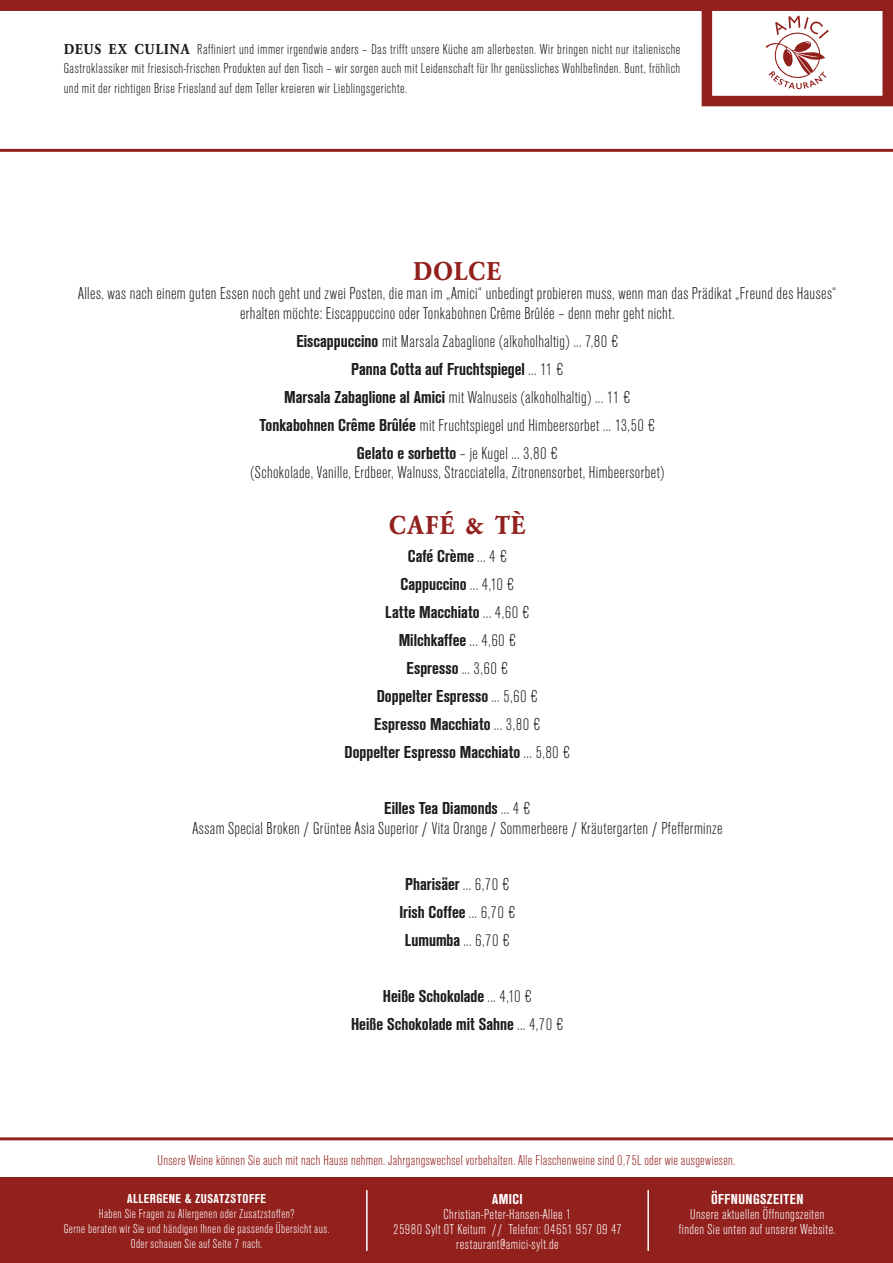
<style>
.page{position:relative;width:893px;height:1263px;background:#fff}
.page>*{position:absolute;margin:0;border:0;box-sizing:border-box;transform-origin:0 0}
.t1{font:700 condensed 27px "Garamond Std";letter-spacing:.02em;color:#92211e}
.t2{font:300 condensed 18px/28px "Ancona";letter-spacing:.02em;color:#1d1d1b;text-align:center}
.t3{font:700 condensed 18px/28px "Ancona";color:#1d1d1b;text-align:center}
.t4{font:300 condensed 15px/19.5px "Ancona";letter-spacing:.03em;color:#1d1d1b;text-align:justify}
.t5{font:300 condensed 15px/15px "Ancona";letter-spacing:.03em;color:#fff;text-align:center}
.t6{font:300 condensed 15px "Ancona";letter-spacing:.02em;color:#92211e}
.t7{font:700 condensed 15px "Ancona";letter-spacing:.03em;color:#fff}
.t8{font:300 condensed 13.5px/15px "Ancona";letter-spacing:.03em;color:#fff;text-align:center}
.t9{font:700 condensed 13.5px "Ancona";letter-spacing:.03em;color:#fff}
.s1{font-family:"Garamond Std";font-weight:700}
.s2{font-weight:700}
.s3{font-weight:300}
</style>
<div class="page">
<hr style="left:0;top:149px;width:893px;height:3px;background:#92211e">
<hr style="left:0;top:1137px;width:893px;height:3px;background:#92211e">
<div style="left:702px;top:0;width:191px;height:106px;border:10px solid #92211e"></div>
<svg style="left:766px;top:16px;width:63px;height:73px"></svg>
<div style="left:0;top:1178px;width:893px;height:85px;background:#92211e"></div>
<div style="left:0;top:0;width:893px;height:11px;background:#92211e"></div>
<hr style="left:892px;top:0;width:1px;height:106px;background:#92211e">
<hr style="left:366px;top:1190px;width:2px;height:60px;background:#fff">
<hr style="left:647px;top:1190px;width:2px;height:60px;background:#fff">
<p class="t4" style="left:64px;top:40px;width:618px"><span class="s1">DEUS EX CULINA</span> Raffiniert und immer irgendwie anders – Das trifft unsere Küche am allerbesten. Wir bringen nicht nur italienische Gastroklassiker mit friesisch-frischen Produkten auf den Tisch – wir sorgen auch mit Leidenschaft für Ihr genüssliches Wohlbefinden. Bunt, fröhlich und mit der richtigen Brise Friesland auf dem Teller kreieren wir Lieblingsgerichte.</p>
<h1 class="t1" style="left:413px;top:255px;width:90px">DOLCE</h1>
<p class="t2" style="left:78px;top:284px;width:760px;line-height:19.5px">Alles, was nach einem guten Essen noch geht und zwei Posten, die man im „Amici“ unbedingt probieren muss, wenn man das Prädikat „Freund des Hauses“ erhalten möchte: Eiscappuccino oder Tonkabohnen Crême Brûlée – denn mehr geht nicht.</p>
<p class="t2" style="left:259px;top:327px;width:397px"><span class="s2">Eiscappuccino</span> mit Marsala Zabaglione (alkoholhaltig) ... 7,80 €<br><span class="s2">Panna Cotta auf Fruchtspiegel</span> ... 11 €<br><span class="s2">Marsala Zabaglione al Amici</span> mit Walnuseis (alkoholhaltig) ... 11 € <span class="s2">Tonkabohnen Crême Brûlée</span> mit Fruchtspiegel und Himbeersorbet ... 13,50 € <span class="s2">Gelato e sorbetto</span> – je Kugel ... 3,80 €</p>
<p class="t2" style="left:250px;top:459px;width:416px">(Schokolade, Vanille, Erdbeer, Walnuss, Stracciatella, Zitronensorbet, Himbeersorbet)</p>
<h1 class="t1" style="left:389px;top:509px;width:138px">CAFÉ &amp; TÈ</h1>
<p class="t3" style="left:345px;top:542px;width:227px">Café Crème <span class="s3">... 4 €<br></span>Cappuccino <span class="s3">... 4,10 €<br></span>Latte Macchiato <span class="s3">... 4,60 €<br></span>Milchkaffee <span class="s3">... 4,60 €<br></span>Espresso <span class="s3">... 3,60 €<br></span>Doppelter Espresso <span class="s3">... 5,60 €<br></span>Espresso Macchiato <span class="s3">... 3,80 €<br></span>Doppelter Espresso Macchiato <span class="s3">... 5,80 €</span></p>
<p class="t2" style="left:192px;top:799px;width:532px;line-height:19.5px"><span class="s2">Eilles Tea Diamonds</span> ... 4 €<br>Assam Special Broken / Grüntee Asia Superior / Vita Orange / Sommerbeere / Kräutergarten / Pfefferminze</p>
<p class="t3" style="left:399px;top:870px;width:118px">Pharisäer <span class="s3">... 6,70 €<br></span>Irish Coffee <span class="s3">... 6,70 €<br></span>Lumumba <span class="s3">... 6,70 €</span></p>
<p class="t3" style="left:351px;top:982px;width:214px">Heiße Schokolade <span class="s3">... 4,10 €<br></span>Heiße Schokolade mit Sahne <span class="s3">... 4,70 €</span></p>
<p class="t6" style="left:158px;top:1152px;width:579px">Unsere Weine können Sie auch mit nach Hause nehmen. Jahrgangswechsel vorbehalten. Alle Flaschenweine sind 0,75L oder wie ausgewiesen.</p>
<p class="t9" style="left:127px;top:1190px;width:140px">ALLERGENE &amp; ZUSATZSTOFFE</p>
<p class="t8" style="left:64px;top:1206px;width:267px">Haben Sie Fragen zu Allergenen oder Zusatzstoffen?<br>Gerne beraten wir Sie und händigen Ihnen die passende Übersicht aus.<br>Oder schauen Sie auf Seite 7 nach.</p>
<p class="t7" style="left:492px;top:1190px;width:32px">AMICI</p>
<p class="t5" style="left:393px;top:1206px;width:230px">Christian-Peter-Hansen-Allee 1<br>25980 Sylt OT Keitum // Telefon: 04651 957 09 47 restaurant@amici-sylt.de</p>
<p class="t7" style="left:711px;top:1190px;width:94px">ÖFFNUNGSZEITEN</p>
<p class="t5" style="left:679px;top:1206px;width:158px">Unsere aktuellen Öffnungszeiten finden Sie unten auf unserer Website.</p>
</div>
